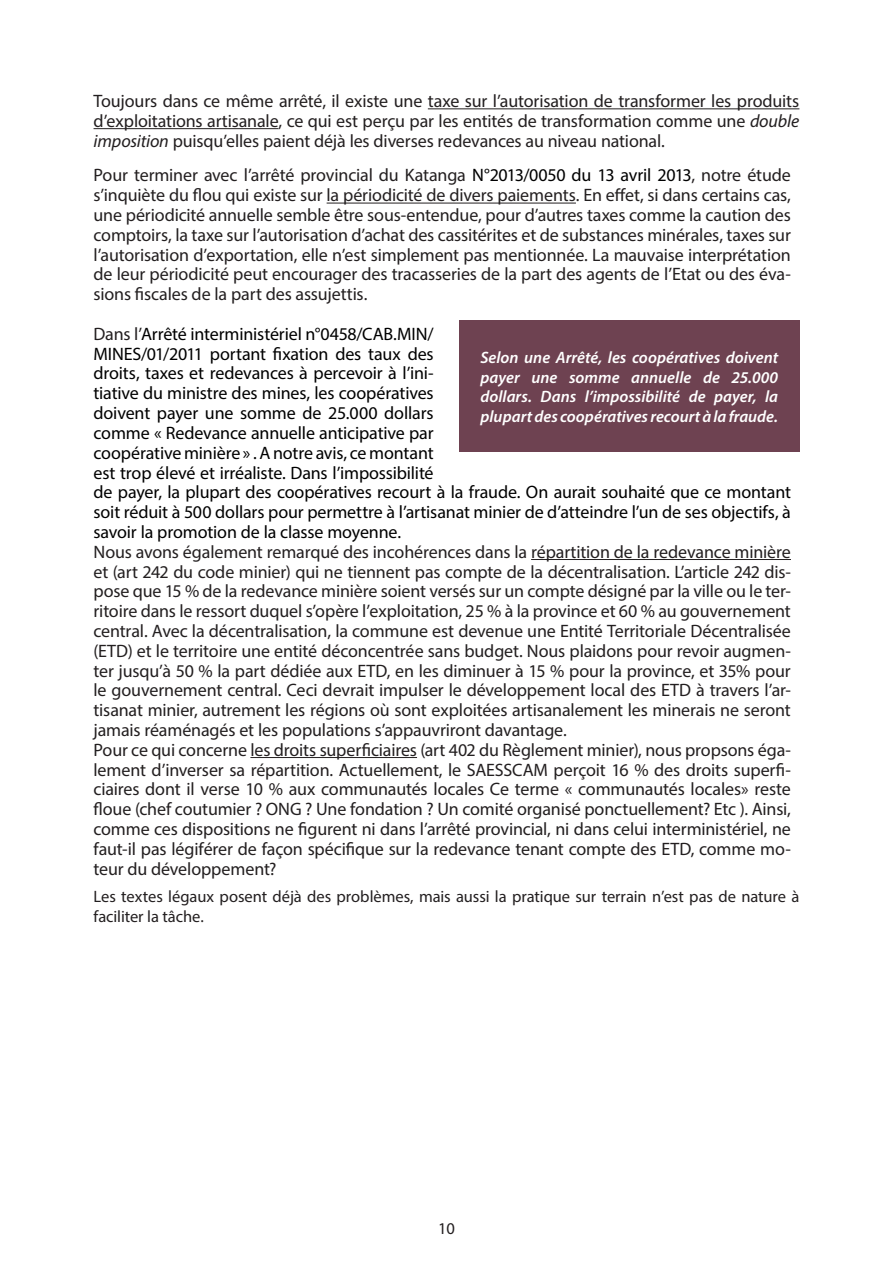
<style>
.page{position:relative;width:893px;height:1263px;background:#fff}
.page>*{position:absolute;margin:0;border:0;box-sizing:border-box;transform-origin:0 0}
.t1{font:18px/19.8px "Myriad Pro";letter-spacing:-.01em;color:#231f20;text-align:justify}
.t2{font:18px/19.8px "Myriad Pro";letter-spacing:-.01em;color:#000001}
.t3{font:italic 600 16.5px/19.8px "Myriad Pro";color:#fff;text-align:justify}
.t4{font:16.5px/19.8px "Myriad Pro";letter-spacing:-.005em;color:#231f20}
.s1{font-style:italic}
.s2{color:#000001}
.s3{color:#231f20}
</style>
<div class="page">
<hr style="left:428px;top:108px;width:371px;height:1px;background:#231f20">
<hr style="left:94px;top:128px;width:184px;height:1px;background:#231f20">
<hr style="left:327px;top:203px;width:249px;height:1px;background:#231f20">
<hr style="left:531px;top:559px;width:260px;height:1px;background:#231f20">
<hr style="left:250px;top:757px;width:167px;height:1px;background:#231f20">
<div style="left:459px;top:320px;width:340px;height:132px;background:#6e4251"></div>
<p class="t1" style="left:94px;top:91px;width:707px">Toujours dans ce même arrêté, il existe une taxe sur l’autorisation de transformer les produits d’exploitations artisanale, ce qui est perçu par les entités de transformation comme une <span class="s1">double imposition</span> puisqu’elles paient déjà les diverses redevances au niveau national.</p>
<p class="t1" style="left:94px;top:165px;width:699px">Pour terminer avec l’arrêté provincial du Katanga <span class="s2">N°2013/0050 du 13 avril 2013</span>, notre étude s’inquiète du flou qui existe sur la périodicité de divers paiements. En effet, si dans certains cas, une périodicité annuelle semble être sous-entendue, pour d’autres taxes comme la caution des comptoirs, la taxe sur l’autorisation d’achat des cassitérites et de substances minérales, taxes sur l’autorisation d’exportation, elle n’est simplement pas mentionnée. La mauvaise interprétation de leur périodicité peut encourager des tracasseries de la part des agents de l’Etat ou des éva&shy;sions fiscales de la part des assujettis.</p>
<p class="t2" style="left:94px;top:324px;width:699px"><span class="s3">Dans l’</span>Arrêté interministériel n°0458/CAB.MIN/<br>MINES/01/2011 portant fixation des taux des<br>droits, taxes et redevances à percevoir à l’ini-<br>tiative du ministre des mines, les coopératives<br>doivent payer une somme de 25.000 dollars<br>comme « Redevance annuelle anticipative par<br>coopérative minière » . A notre avis, ce montant<br>est trop élevé et irréaliste. Dans l’impossibilité<br>de payer, la plupart des coopératives recourt à la fraude. On aurait souhaité que ce montant soit réduit à 500 dollars pour permettre à l’artisanat minier de d’atteindre l’un de ses objectifs, à savoir la promotion de la classe moyenne.</p>
<p class="t1" style="left:94px;top:541px;width:699px;text-align:left">Nous avons également remarqué des incohérences dans la répartition de la redevance minière et (art 242 du code minier) qui ne tiennent pas compte de la décentralisation. L’article 242 dis&shy;pose que 15 % de la redevance minière soient versés sur un compte désigné par la ville ou le ter&shy;ritoire dans le ressort duquel s’opère l’exploitation, 25 % à la province et 60 % au gouvernement central. Avec la décentralisation, la commune est devenue une Entité Territoriale Décentralisée (ETD) et le territoire une entité déconcentrée sans budget. Nous plaidons pour revoir augmen&shy;ter jusqu’à 50 % la part dédiée aux ETD, en les diminuer à 15 % pour la province, et 35% pour le gouvernement central. Ceci devrait impulser le développement local des ETD à travers l’ar&shy;tisanat minier, autrement les régions où sont exploitées artisanalement les minerais ne seront jamais réaménagés et les populations s’appauvriront davantage.<br>Pour ce qui concerne les droits superficiaires (art 402 du Règlement minier), nous propsons éga&shy;lement d’inverser sa répartition. Actuellement, le SAESSCAM perçoit 16 % des droits superfi&shy;ciaires dont il verse 10 % aux communautés locales Ce terme « communautés locales» reste floue (chef coutumier ? ONG ? Une fondation ? Un comité organisé ponctuellement? Etc ). Ainsi, comme ces dispositions ne figurent ni dans l’arrêté provincial, ni dans celui interministériel, ne faut-il pas légiférer de façon spécifique sur la redevance tenant compte des ETD, comme mo&shy;teur du développement?</p>
<p class="t4" style="left:94px;top:886px;width:707px">Les textes légaux posent déjà des problèmes, mais aussi la pratique sur terrain n’est pas de nature à faciliter la tâche.</p>
<p class="t3" style="left:480px;top:347px;width:299px">Selon une Arrêté, les coopératives doivent payer une somme annuelle de 25.000 dollars. Dans l’impossibilité de payer, la plupart des coopératives recourt à la fraude.</p>
<p class="t4" style="left:438px;top:1218px;width:18px">10</p>
</div>
